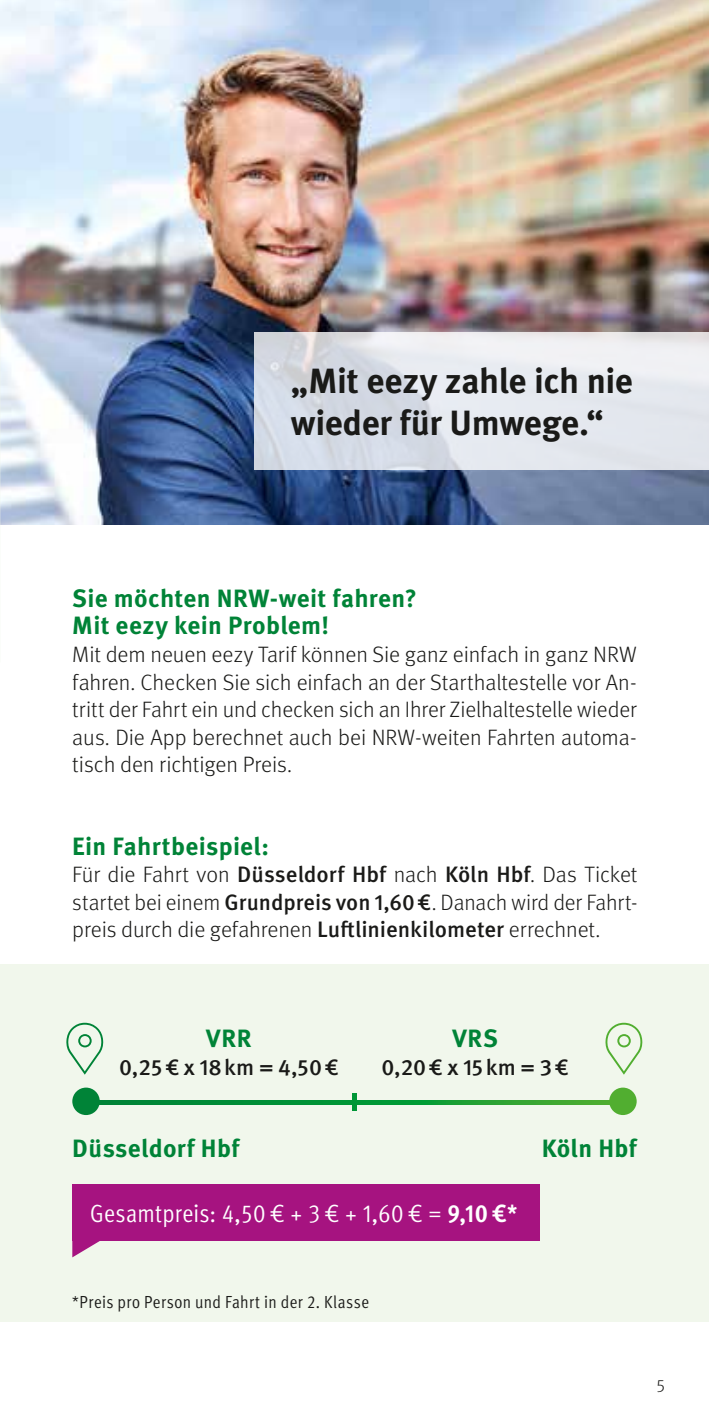
<style>
.page{position:relative;width:709px;height:1418px;background:#fff}
.page>*{position:absolute;margin:0;border:0;box-sizing:border-box;transform-origin:0 0}
.t1{font:700 35px/42px "Meta Pro";letter-spacing:-.015em;color:#1a1a18}
.t2{font:700 25px/27.5px "Meta Pro";letter-spacing:.015em;color:#008337}
.t3{font:condensed 25px "Meta Pro";letter-spacing:.01em;color:#fff}
.t4{font:300 22.25px/27.5px "Meta Pro";letter-spacing:-.005em;color:#1a1a18;text-align:justify}
.t5{font:500 22.25px "Meta Pro";letter-spacing:.005em;color:#1a1a18}
.t6{font:condensed 17.5px "Meta Pro";letter-spacing:.02em;color:#1a1a18}
.t7{font:300 17.5px "Meta Pro";color:#1a1a18}
.s1{font-weight:500}
.s2{font-weight:700}
</style>
<div class="page">
<img style="left:0;top:0;width:709px;height:524px">
<div style="left:0;top:964px;width:709px;height:358px;background:#f1f7ec"></div>
<svg style="left:100px;top:1100px;width:509px;height:4px;background:#119735"></svg>
<hr style="left:352px;top:1093px;width:4px;height:17px;background:#009636">
<div style="left:609px;top:1087px;width:27px;height:28px;background:#51ae30;border-radius:50%"></div>
<div style="left:72px;top:1087px;width:28px;height:28px;background:#008337;border-radius:50%"></div>
<svg style="left:72px;top:1240px;width:58px;height:17px"></svg>
<div style="left:72px;top:1184px;width:467px;height:56px;background:#a61380"></div>
<svg style="left:605px;top:1022px;width:37px;height:52px"></svg>
<svg style="left:66px;top:1022px;width:37px;height:52px"></svg>
<svg style="left:254px;top:332px;width:455px;height:137px;background:#e0e3ea"></svg>
<h1 class="t1" style="left:291px;top:357px;width:344px">„Mit eezy zahle ich nie wieder für Umwege.“</h1>
<p class="t2" style="left:72px;top:583px;width:346px">Sie möchten NRW-weit fahren?<br>Mit eezy kein Problem!</p>
<p class="t4" style="left:72px;top:639px;width:566px">Mit dem neuen eezy Tarif können Sie ganz einfach in ganz NRW fahren. Checken Sie sich einfach an der Starthaltestelle vor An&shy;tritt der Fahrt ein und checken sich an Ihrer Zielhaltestelle wieder aus. Die App berechnet auch bei NRW-weiten Fahrten automa&shy;tisch den richtigen Preis.</p>
<p class="t2" style="left:72px;top:830px;width:198px">Ein Fahrtbeispiel:</p>
<p class="t4" style="left:72px;top:859px;width:566px">Für die Fahrt von <span class="s1">Düsseldorf Hbf</span> nach <span class="s1">Köln Hbf</span>. Das Ticket startet bei einem <span class="s1">Grundpreis von 1,60€</span>. Danach wird der Fahrt&shy;preis durch die gefahrenen <span class="s1">Luftlinienkilometer</span> errechnet.</p>
<p class="t2" style="left:206px;top:1023px;width:47px">VRR</p>
<p class="t5" style="left:119px;top:1049px;width:221px">0,25€ x 18km = 4,50€</p>
<p class="t2" style="left:452px;top:1023px;width:47px">VRS</p>
<p class="t5" style="left:381px;top:1049px;width:189px">0,20€ x 15km = 3€</p>
<p class="t2" style="left:72px;top:1133px;width:168px">Düsseldorf Hbf</p>
<p class="t2" style="left:541px;top:1133px;width:96px">Köln Hbf</p>
<p class="t3" style="left:90px;top:1195px;width:429px">Gesamtpreis: 4,50 € + 3 € + 1,60 € = <span class="s2">9,10 €*</span></p>
<p class="t6" style="left:72px;top:1289px;width:298px">*Preis pro Person und Fahrt in der 2. Klasse</p>
<p class="t7" style="left:657px;top:1370px;width:10px">5</p>
</div>
